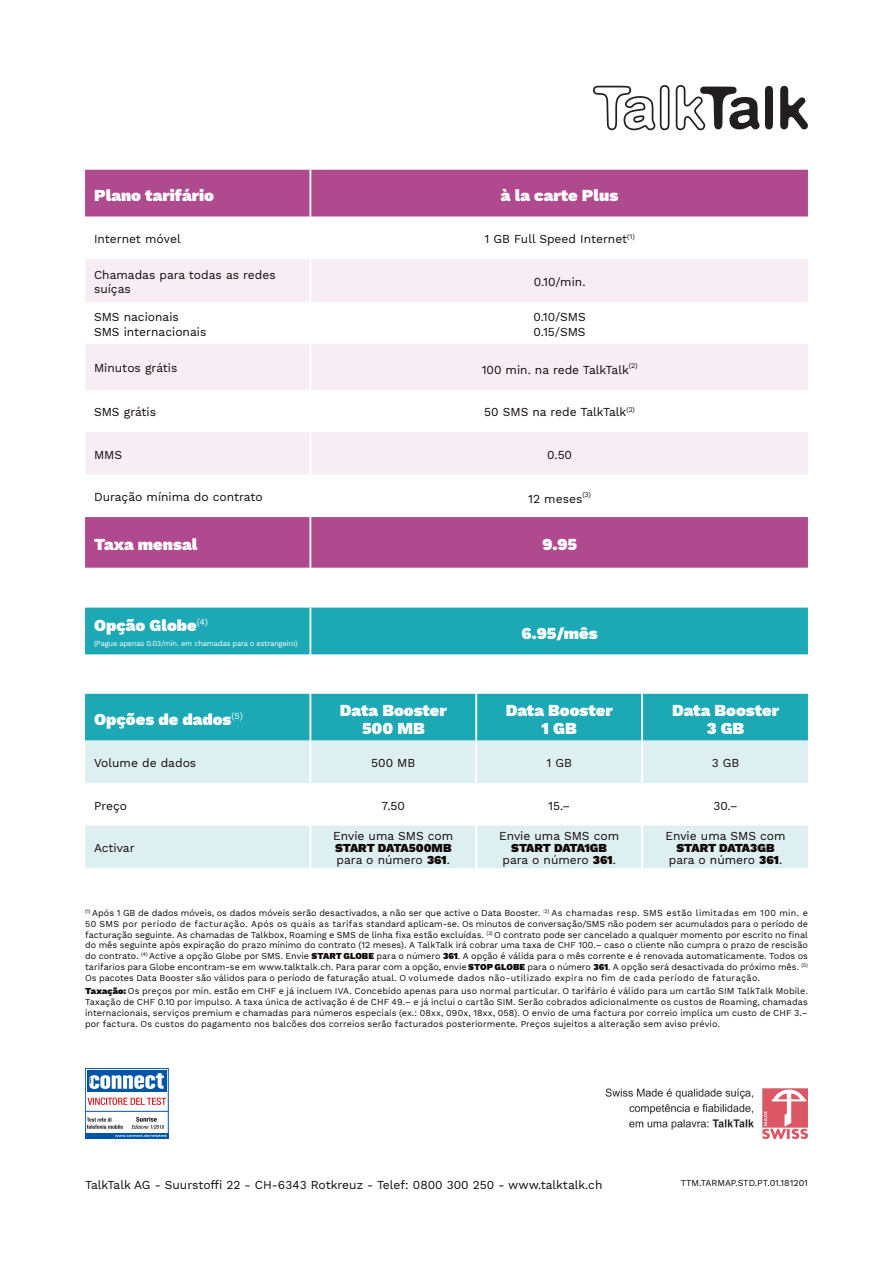
<style>
.page{position:relative;width:893px;height:1263px;background:#fff}
.page>*{position:absolute;margin:0;border:0;box-sizing:border-box;transform-origin:0 0}
.t1{font:900 16.5px "Work Sans";color:#fff}
.t2{font:12px/14.4px "Work Sans";color:#100707}
.Smallwritten{font:9px/10.8px "Work Sans";letter-spacing:.01em;color:#100707;text-align:justify}
.t3{font:7.5px "Work Sans";letter-spacing:-.03em;color:#fff}
.t4{font:7.05px "Work Sans";color:#100707}
.s1{font-weight:900}
</style>
<div class="page">
<svg style="left:780px;top:86px;width:28px;height:43px"></svg>
<svg style="left:593px;top:85px;width:76px;height:46px"></svg>
<svg style="left:676px;top:85px;width:97px;height:45px"></svg>
<img style="left:605px;top:1088px;width:203px;height:50px">
<svg style="left:85px;top:1068px;width:83px;height:70px"></svg>
<div style="left:85px;top:170px;width:723px;height:46px;background:#b04a8e"></div>
<svg style="left:85px;top:259px;width:723px;height:215px;fill:#f7edf4"></svg>
<div style="left:85px;top:517px;width:723px;height:51px;background:#b04a8e"></div>
<hr style="left:309px;top:259px;width:2px;height:43px;background:#fff">
<hr style="left:309px;top:302px;width:2px;height:42px;background:#fff">
<hr style="left:309px;top:344px;width:2px;height:46px;background:#fff">
<hr style="left:309px;top:390px;width:2px;height:42px;background:#fff">
<hr style="left:309px;top:432px;width:2px;height:43px;background:#fff">
<hr style="left:309px;top:170px;width:2px;height:46px;background:#fff">
<hr style="left:309px;top:517px;width:2px;height:51px;background:#fff">
<div style="left:85px;top:694px;width:723px;height:46px;background:#1ca8b5"></div>
<svg style="left:85px;top:740px;width:723px;height:128px;fill:#deeff1"></svg>
<hr style="left:475px;top:783px;width:2px;height:43px;background:#fff">
<hr style="left:641px;top:783px;width:2px;height:43px;background:#fff">
<hr style="left:475px;top:826px;width:2px;height:42px;background:#fff">
<hr style="left:641px;top:826px;width:2px;height:42px;background:#fff">
<hr style="left:641px;top:694px;width:2px;height:46px;background:#fff">
<hr style="left:475px;top:740px;width:2px;height:43px;background:#fff">
<hr style="left:641px;top:740px;width:2px;height:43px;background:#fff">
<hr style="left:475px;top:694px;width:2px;height:46px;background:#fff">
<hr style="left:309px;top:694px;width:2px;height:46px;background:#fff">
<hr style="left:309px;top:740px;width:2px;height:43px;background:#fff">
<hr style="left:309px;top:783px;width:2px;height:43px;background:#fff">
<hr style="left:309px;top:826px;width:2px;height:42px;background:#fff">
<div style="left:85px;top:608px;width:723px;height:46px;background:#1ca8b5"></div>
<hr style="left:309px;top:608px;width:2px;height:46px;background:#fff">
<p class="t1" style="left:94px;top:186px;width:122px">Plano tarifário</p>
<p class="t1" style="left:501px;top:186px;width:119px">à la carte Plus</p>
<p class="t2" style="left:94px;top:233px;width:88px">Internet móvel</p>
<p class="t2" style="left:484px;top:233px;width:152px">1 GB Full Speed Internet<sup>(1)</sup></p>
<p class="t2" style="left:94px;top:268px;width:183px">Chamadas para todas as redes suíças</p>
<p class="t2" style="left:534px;top:275px;width:53px">0.10/min.</p>
<p class="t2" style="left:94px;top:310px;width:114px">SMS nacionais<br>SMS internacionais</p>
<p class="t2" style="left:533px;top:310px;width:54px">0.10/SMS<br>0.15/SMS</p>
<p class="t2" style="left:94px;top:362px;width:85px">Minutos grátis</p>
<p class="t2" style="left:482px;top:363px;width:149px">100 min. na rede TalkTalk</p>
<p class="t4" style="left:629px;top:362px;width:10px">(2)</p>
<p class="t2" style="left:94px;top:406px;width:64px">SMS grátis</p>
<p class="t2" style="left:484px;top:406px;width:152px">50 SMS na rede TalkTalk<sup>(2)</sup></p>
<p class="t2" style="left:94px;top:448px;width:30px">MMS</p>
<p class="t2" style="left:547px;top:448px;width:26px">0.50</p>
<p class="t2" style="left:94px;top:491px;width:170px">Duração mínima do contrato</p>
<p class="t2" style="left:528px;top:492px;width:56px">12 meses</p>
<p class="t4" style="left:582px;top:491px;width:10px">(3)</p>
<p class="t1" style="left:94px;top:535px;width:105px">Taxa mensal</p>
<p class="t1" style="left:542px;top:535px;width:36px">9.95</p>
<p class="t1" style="left:94px;top:616px;width:115px">Opção Globe<sup>(4)</sup></p>
<p class="t3" style="left:94px;top:639px;width:205px">(Pague apenas 0.03/min. em chamadas para o estrangeiro)</p>
<p class="t1" style="left:94px;top:710px;width:150px">Opções de dados<sup>(5)</sup></p>
<p class="t1" style="left:340px;top:701px;width:108px">Data Booster</p>
<p class="t1" style="left:362px;top:719px;width:64px">500 MB</p>
<p class="t1" style="left:522px;top:624px;width:77px">6.95/mês</p>
<p class="t1" style="left:506px;top:701px;width:108px">Data Booster</p>
<p class="t1" style="left:542px;top:719px;width:37px">1 GB</p>
<p class="t1" style="left:672px;top:701px;width:108px">Data Booster</p>
<p class="t1" style="left:707px;top:719px;width:39px">3 GB</p>
<p class="t2" style="left:94px;top:757px;width:104px">Volume de dados</p>
<p class="t2" style="left:371px;top:757px;width:46px">500 MB</p>
<p class="t2" style="left:546px;top:757px;width:27px">1 GB</p>
<p class="t2" style="left:712px;top:757px;width:29px">3 GB</p>
<p class="t2" style="left:94px;top:799px;width:35px">Preço</p>
<p class="t2" style="left:381px;top:799px;width:25px">7.50</p>
<p class="t2" style="left:548px;top:799px;width:23px">15.–</p>
<p class="t2" style="left:713px;top:799px;width:26px">30.–</p>
<p class="t2" style="left:94px;top:842px;width:42px">Activar</p>
<p class="t2" style="left:333px;top:831px;width:122px;line-height:12px">Envie uma SMS com<br><span class="s1">START DATA500MB</span></p>
<p class="t2" style="left:337px;top:854px;width:115px">para o número <span class="s1">361</span>.</p>
<p class="t2" style="left:499px;top:831px;width:122px;line-height:12px;text-align:center">Envie uma SMS com<br><span class="s1">START DATA1GB</span></p>
<p class="t2" style="left:502px;top:854px;width:115px">para o número <span class="s1">361</span>.</p>
<p class="t2" style="left:665px;top:831px;width:122px;line-height:12px;text-align:center">Envie uma SMS com<br><span class="s1">START DATA3GB</span></p>
<p class="t2" style="left:669px;top:854px;width:115px">para o número <span class="s1">361</span>.</p>
<p class="Smallwritten" style="left:85px;top:908px;width:724px"><sup>(1)</sup> Após 1 GB de dados móveis, os dados móveis serão desactivados, a não ser que active o Data Booster. <sup>(</sup><sup>2)</sup> As chamadas resp. SMS estão limitadas em 100 min. e 50 SMS por período de facturação. Após os quais as tarifas standard aplicam-se. Os minutos de conversação/SMS não podem ser acumulados para o período de facturação seguinte. As chamadas de Talkbox, Roaming e SMS de linha fixa estão excluídas. <sup>(3)</sup> O contrato pode ser cancelado a qualquer momento por escrito no final do mês seguinte apòs expiração do prazo mínimo do contrato (12 meses). A TalkTalk irá cobrar uma taxa de CHF 100.– caso o cliente não cumpra o prazo de rescisão do contrato. <sup>(4)</sup> Active a opção Globe por SMS. Envie <span class="s1">START GLOBE</span> para o número <span class="s1">361</span>. A opção é válida para o mês corrente e é renovada automaticamente. Todos os tarifarios para Globe encontram-se em www.talktalk.ch. Para parar com a opção, envie <span class="s1">STOP GLOBE</span> para o número <span class="s1">361</span>. A opção será desactivada do próximo mês. <sup>(5)<br></sup>Os pacotes Data Booster são válidos para o período de faturação atual. O volumede dados não-utilizado expira no fim de cada período de faturação.</p>
<p class="Smallwritten" style="left:85px;top:986px;width:724px"><span class="s1">Taxação:</span> Os preços por min. estão em CHF e já incluem IVA. Concebido apenas para uso normal particular. O tarifário é válido para um cartão SIM TalkTalk Mobile.<br>Taxação de CHF 0.10 por impulso. A taxa única de activação é de CHF 49.– e já inclui o cartão SIM. Serão cobrados adicionalmente os custos de Roaming, chamadas internacionais, serviços premium e chamadas para números especiais (ex.: 08xx, 090x, 18xx, 058). O envio de uma factura por correio implica um custo de CHF 3.– por factura. Os custos do pagamento nos balcões dos correios serão facturados posteriormente. Preços sujeitos a alteração sem aviso prévio.</p>
<p class="t2" style="left:85px;top:1178px;width:519px">TalkTalk AG - Suurstoffi 22 - CH-6343 Rotkreuz - Telef: 0800 300 250 - www.talktalk.ch</p>
<p class="Smallwritten" style="left:681px;top:1178px;width:129px">TTM.TARMAP.STD.PT.01.181201</p>
</div>
